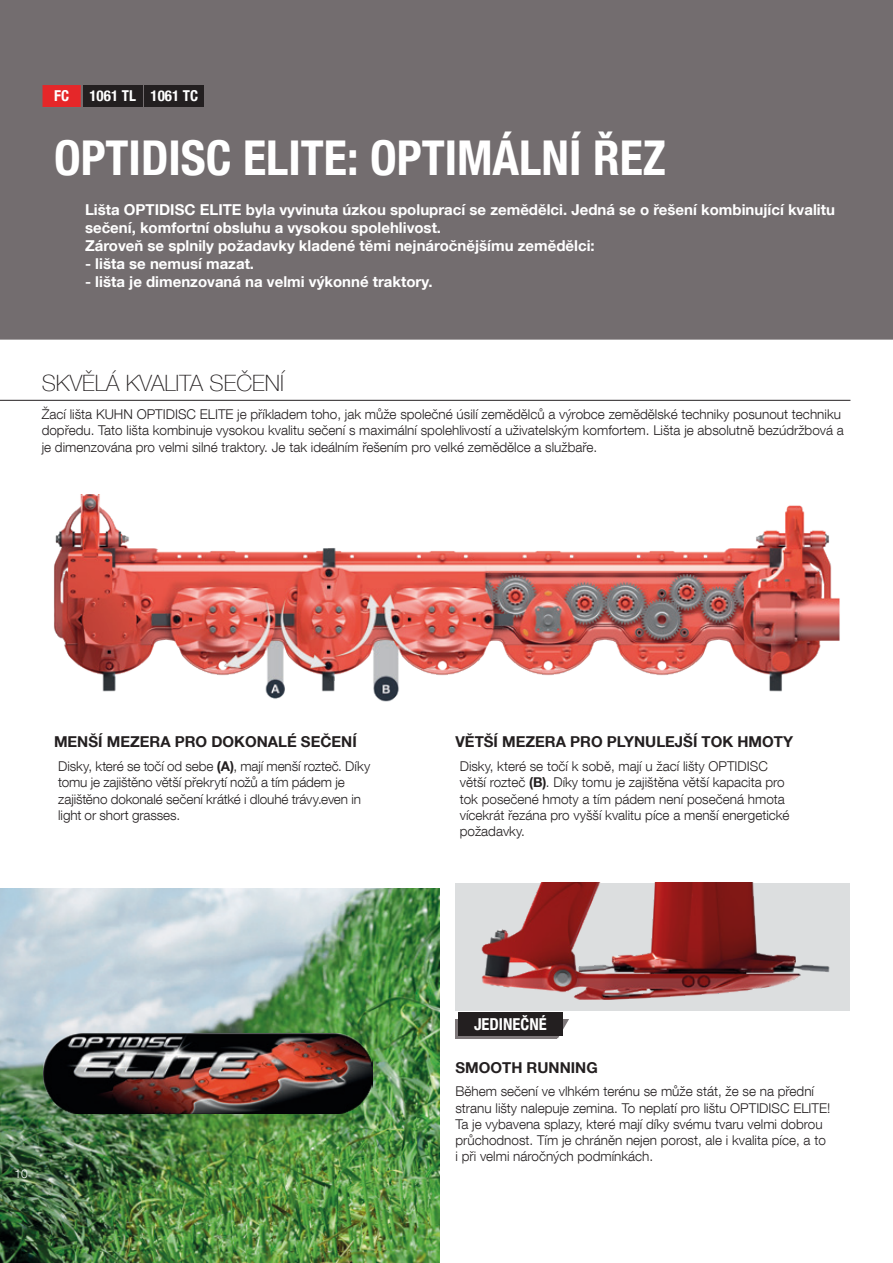
<style>
.page{position:relative;width:893px;height:1263px;background:#fff}
.page>*{position:absolute;margin:0;border:0;box-sizing:border-box;transform-origin:0 0}
.t1{font:700 condensed 48px "Helvetica Neue LT Com";color:#fff}
.t2{font:100 22.5px "Helvetica Neue LT Com";color:#231f20}
.t3{font:700 condensed 16.5px "Helvetica Neue LT Com";color:#fff}
.t4{font:700 15px/18px "Helvetica Neue LT Com";color:#fff}
.t5{font:700 15px "Helvetica Neue LT Com";color:#231f20}
.t6{font:700 condensed 15px "Helvetica Neue LT Com";color:#fff}
.t7{font:300 13.5px/16.2px "Helvetica Neue LT Com";color:#231f20}
.t8{font:300 12px "Helvetica Neue LT Com";color:#fff}
.s1{font-weight:700}
</style>
<div class="page">
<img style="left:0;top:889px;width:439px;height:374px">
<img style="left:54px;top:495px;width:786px;height:207px">
<div style="left:455px;top:883px;width:395px;height:127px;background:#dcdedf"></div>
<img style="left:481px;top:883px;width:349px;height:117px">
<img style="left:43px;top:1034px;width:330px;height:79px">
<svg style="left:557px;top:1019px;width:12px;height:19px"></svg>
<svg style="left:455px;top:1019px;width:102px;height:19px"></svg>
<div style="left:458px;top:1012px;width:105px;height:23px;background:#231f20"></div>
<div style="left:0;top:0;width:893px;height:340px;background:#736d6f"></div>
<div style="left:83px;top:85px;width:59px;height:22px;background:#231f20"></div>
<div style="left:145px;top:85px;width:59px;height:22px;background:#231f20"></div>
<hr style="left:0;top:400px;width:850px;height:1px;background:#231f20">
<p class="t6" style="left:54px;top:87px;width:16px">FC</p>
<p class="t6" style="left:89px;top:87px;width:110px">1061 TL 1061 TC</p>
<h1 class="t1" style="left:54px;top:129px;width:613px">OPTIDISC ELITE: OPTIMÁLNÍ ŘEZ</h1>
<p class="t4" style="left:85px;top:200px;width:751px">Lišta OPTIDISC ELITE byla vyvinuta úzkou spoluprací se zemědělci. Jedná se o řešení kombinující kvalitu sečení, komfortní obsluhu a vysokou spolehlivost.<br>Zároveň se splnily požadavky kladené těmi nejnáročnějšímu zemědělci:</p>
<p class="t4" style="left:85px;top:254px;width:171px">- lišta se nemusí mazat.</p>
<p class="t4" style="left:85px;top:272px;width:349px">- lišta je dimenzovaná na velmi výkonné traktory.</p>
<h2 class="t2" style="left:42px;top:370px;width:244px">SKVĚLÁ KVALITA SEČENÍ</h2>
<p class="t7" style="left:42px;top:406px;width:804px">Žací lišta KUHN OPTIDISC ELITE je příkladem toho, jak může společné úsilí zemědělců a výrobce zemědělské techniky posunout techniku dopředu. Tato lišta kombinuje vysokou kvalitu sečení s maximální spolehlivostí a uživatelským komfortem. Lišta je absolutně bezúdržbová a je dimenzována pro velmi silné traktory. Je tak ideálním řešením pro velké zemědělce a službaře.</p>
<p class="t5" style="left:54px;top:732px;width:304px">MENŠÍ MEZERA PRO DOKONALÉ SEČENÍ</p>
<p class="t7" style="left:58px;top:758px;width:314px">Disky, které se točí od sebe <span class="s1">(A)</span>, mají menší rozteč. Díky tomu je zajištěno větší překrytí nožů a tím pádem je zajištěno dokonalé sečení krátké i dlouhé trávy.even in light or short grasses.</p>
<p class="t8" style="left:15px;top:1166px;width:15px">10</p>
<p class="t5" style="left:455px;top:732px;width:339px">VĚTŠÍ MEZERA PRO PLYNULEJŠÍ TOK HMOTY</p>
<p class="t7" style="left:460px;top:758px;width:331px">Disky, které se točí k sobě, mají u žací lišty OPTIDISC větší rozteč <span class="s1">(B)</span>. Díky tomu je zajištěna větší kapacita pro tok posečené hmoty a tím pádem není posečená hmota vícekrát řezána pro vyšší kvalitu píce a menší energetické požadavky.</p>
<p class="t3" style="left:474px;top:1014px;width:74px">JEDINEČNÉ</p>
<p class="t3" style="left:479px;top:1014px;width:64px">EXCLUSIF</p>
<p class="t5" style="left:455px;top:1058px;width:144px">SMOOTH RUNNING</p>
<p class="t7" style="left:455px;top:1083px;width:376px">Během sečení ve vlhkém terénu se může stát, že se na přední stranu lišty nalepuje zemina. To neplatí pro lištu OPTIDISC ELITE!<br>Ta je vybavena splazy, které mají díky svému tvaru velmi dobrou průchodnost. Tím je chráněn nejen porost, ale i kvalita píce, a to i při velmi náročných podmínkách.</p>
</div>
